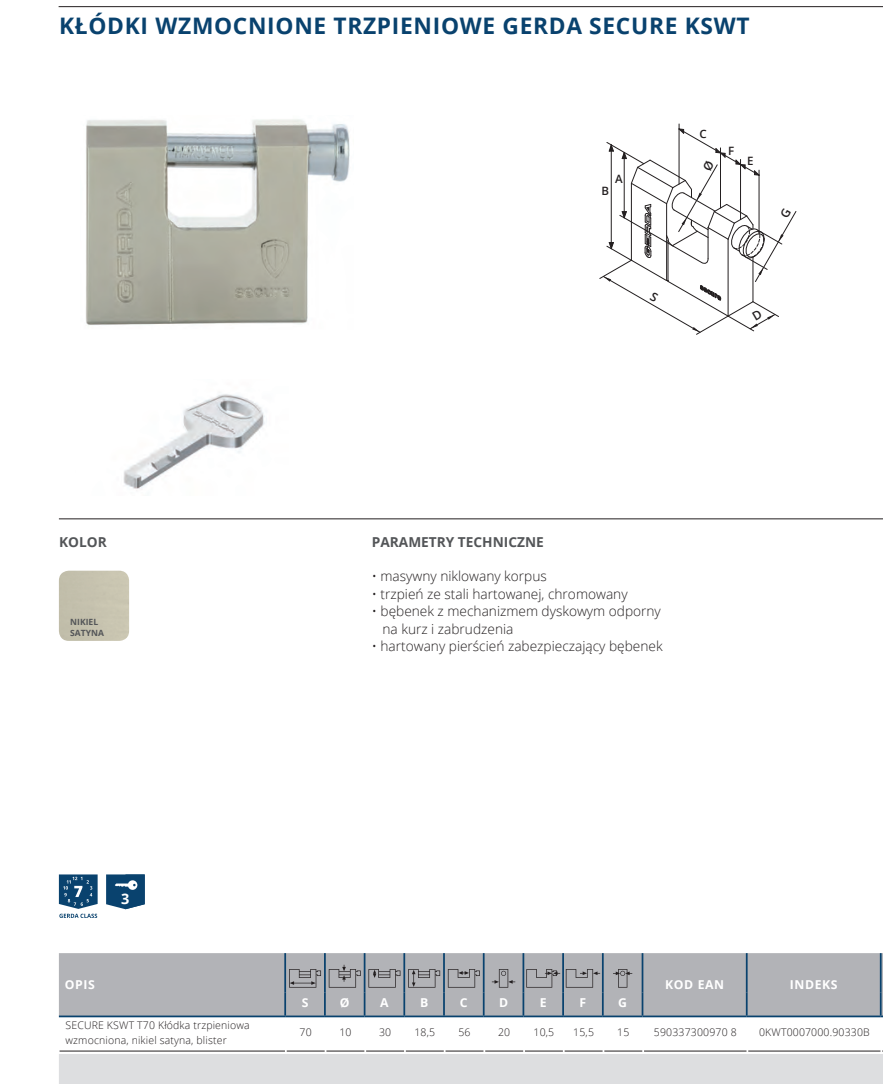
<style>
.page{position:relative;width:883px;height:1084px;background:#fff}
.page>*{position:absolute;margin:0;border:0;box-sizing:border-box;transform-origin:0 0}
.t1{font:700 22.75px "Open Sans";letter-spacing:.03em;color:#09426e}
.t2{font:700 14.53px "Open Sans";color:#fff}
.t3{font:300 13.65px/17.5px "Open Sans";color:#231f20}
.t4{font:700 13.65px "Open Sans";color:#535558}
.t5{font:700 12.25px "Open Sans";letter-spacing:.05em;color:#fff}
.t6{font:600 11.55px "Open Sans";color:#231f20}
.t7{font:300 10.5px/15.6px "Open Sans";letter-spacing:.015em;color:#231f20}
.t8{font:700 8.58px/10.5px "Open Sans";color:#535558}
</style>
<div class="page">
<hr style="left:59px;top:6px;width:824px;height:1px;background:#231f20">
<hr style="left:59px;top:518px;width:824px;height:1px;background:#231f20">
<img style="left:123px;top:394px;width:142px;height:95px">
<div style="left:59px;top:953px;width:824px;height:62px;background:#b2b3b7"></div>
<svg style="left:59px;top:1050px;width:824px;height:33px;background:#dadbdd"></svg>
<hr style="left:284px;top:953px;width:2px;height:39px;background:#09426e">
<hr style="left:324px;top:953px;width:2px;height:39px;background:#09426e">
<hr style="left:364px;top:953px;width:1px;height:39px;background:#09426e">
<hr style="left:403px;top:953px;width:2px;height:39px;background:#09426e">
<hr style="left:522px;top:953px;width:2px;height:39px;background:#09426e">
<hr style="left:443px;top:953px;width:2px;height:39px;background:#09426e">
<hr style="left:562px;top:953px;width:2px;height:39px;background:#09426e">
<hr style="left:483px;top:953px;width:1px;height:39px;background:#09426e">
<hr style="left:602px;top:953px;width:1px;height:39px;background:#09426e">
<hr style="left:641px;top:953px;width:2px;height:39px;background:#09426e">
<hr style="left:284px;top:992px;width:2px;height:23px;background:#09426e">
<hr style="left:324px;top:992px;width:2px;height:23px;background:#09426e">
<hr style="left:403px;top:992px;width:2px;height:23px;background:#09426e">
<hr style="left:443px;top:992px;width:2px;height:23px;background:#09426e">
<hr style="left:522px;top:992px;width:2px;height:23px;background:#09426e">
<hr style="left:562px;top:992px;width:2px;height:23px;background:#09426e">
<hr style="left:641px;top:992px;width:2px;height:23px;background:#09426e">
<hr style="left:746px;top:953px;width:1px;height:39px;background:#09426e">
<svg style="left:746px;top:992px;width:1px;height:23px"></svg>
<hr style="left:879px;top:953px;width:2px;height:39px;background:#09426e">
<hr style="left:879px;top:992px;width:2px;height:23px;background:#09426e">
<hr style="left:59px;top:1015px;width:226px;height:2px;background:#09426e">
<hr style="left:285px;top:1015px;width:40px;height:2px;background:#09426e">
<hr style="left:325px;top:1015px;width:39px;height:2px;background:#09426e">
<hr style="left:364px;top:1015px;width:40px;height:2px;background:#09426e">
<hr style="left:404px;top:1015px;width:40px;height:2px;background:#09426e">
<hr style="left:444px;top:1015px;width:40px;height:2px;background:#09426e">
<hr style="left:484px;top:1015px;width:39px;height:2px;background:#09426e">
<hr style="left:523px;top:1015px;width:40px;height:2px;background:#09426e">
<hr style="left:563px;top:1015px;width:40px;height:2px;background:#09426e">
<hr style="left:603px;top:1015px;width:39px;height:2px;background:#09426e">
<hr style="left:642px;top:1015px;width:104px;height:2px;background:#09426e">
<hr style="left:746px;top:1015px;width:134px;height:2px;background:#09426e">
<svg style="left:289px;top:968px;width:32px;height:19px"></svg>
<svg style="left:329px;top:964px;width:71px;height:51px;background:#a4a7ab"></svg>
<svg style="left:408px;top:968px;width:32px;height:19px"></svg>
<svg style="left:448px;top:968px;width:36px;height:47px;background:#a4a6ab"></svg>
<svg style="left:492px;top:968px;width:23px;height:19px"></svg>
<svg style="left:526px;top:968px;width:34px;height:19px"></svg>
<svg style="left:566px;top:968px;width:37px;height:47px;background:#a5a8ad"></svg>
<svg style="left:613px;top:968px;width:19px;height:19px"></svg>
<img style="left:86px;top:119px;width:264px;height:206px">
<svg style="left:106px;top:874px;width:39px;height:35px"></svg>
<svg style="left:59px;top:874px;width:39px;height:43px"></svg>
<div style="left:59px;top:570px;width:70px;height:71px;background:#c6c2ae"></div>
<svg style="left:599px;top:124px;width:197px;height:211px"></svg>
<h1 class="t1" style="left:59px;top:10px;width:48px">KŁÓDK</h1>
<h1 class="t1" style="left:141px;top:10px;width:35px">I WZMOC</h1>
<h1 class="t1" style="left:248px;top:10px;width:211px">NIONE TRZPIENIOWE</h1>
<h1 class="t1" style="left:502px;top:10px;width:102px">GE RDA SECU</h1>
<h1 class="t1" style="left:649px;top:10px;width:54px">RE KSW</h1>
<h1 class="t1" style="left:736px;top:10px;width:15px">T</h1>
<p class="t6" style="left:615px;top:170px;width:9px">A</p>
<p class="t6" style="left:601px;top:183px;width:9px">B</p>
<p class="t6" style="left:699px;top:126px;width:9px">C</p>
<p class="t6" style="left:728px;top:143px;width:8px">F</p>
<p class="t6" style="left:747px;top:153px;width:8px">E</p>
<p class="t4" style="left:59px;top:532px;width:49px">KOLOR</p>
<p class="t4" style="left:372px;top:532px;width:104px">PARAMETRY TECH</p>
<p class="t4" style="left:493px;top:532px;width:51px">NICZNE</p>
<p class="t8" style="left:70px;top:616px;width:35px">NIKIEL<br>SATYNA</p>
<p class="t2" style="left:121px;top:888px;width:10px">3</p>
<p class="t3" style="left:372px;top:567px;width:176px">• masywny niklowany korpus</p>
<p class="t3" style="left:372px;top:584px;width:257px">• trzpień ze stali hartowanej, chromowany</p>
<p class="t3" style="left:382px;top:602px;width:280px;text-indent:-11px">• bębenek z mechanizmem dyskowym odporny na kurz i zabrudzenia</p>
<p class="t3" style="left:372px;top:637px;width:292px">• hartowany pierścień zabezpieczający bębenek</p>
<p class="t5" style="left:65px;top:976px;width:31px">OPIS</p>
<p class="t5" style="left:665px;top:976px;width:10px">KOD</p>
<p class="t5" style="left:697px;top:976px;width:28px">EAN</p>
<p class="t5" style="left:789px;top:976px;width:25px">INDEKS</p>
<p class="t5" style="left:302px;top:993px;width:8px">S</p>
<p class="t5" style="left:340px;top:993px;width:11px">Ø</p>
<p class="t5" style="left:380px;top:993px;width:10px">A</p>
<p class="t5" style="left:420px;top:993px;width:10px">B</p>
<p class="t5" style="left:460px;top:993px;width:8px">C</p>
<p class="t5" style="left:499px;top:993px;width:9px">D</p>
<p class="t5" style="left:540px;top:993px;width:8px">E</p>
<p class="t5" style="left:579px;top:993px;width:8px">F</p>
<p class="t5" style="left:618px;top:993px;width:9px">G</p>
<p class="t7" style="left:65px;top:1016px;width:186px">SECURE KSWT T70 Kłódka trzpieniowa wzmocniona, nikiel satyna, blister</p>
<p class="t7" style="left:300px;top:1024px;width:14px">70</p>
<p class="t7" style="left:339px;top:1024px;width:14px">10</p>
<p class="t7" style="left:379px;top:1024px;width:14px">30</p>
<p class="t7" style="left:414px;top:1024px;width:22px">18,5</p>
<p class="t7" style="left:458px;top:1024px;width:14px">56</p>
<p class="t7" style="left:498px;top:1024px;width:14px">20</p>
<p class="t7" style="left:533px;top:1024px;width:22px">10,5</p>
<p class="t7" style="left:573px;top:1024px;width:22px">15,5</p>
<p class="t7" style="left:617px;top:1024px;width:14px">15</p>
<p class="t7" style="left:654px;top:1024px;width:84px">590337300970 8</p>
<p class="t7" style="left:759px;top:1024px;width:112px">0KWT0007000.90330B</p>
</div>
